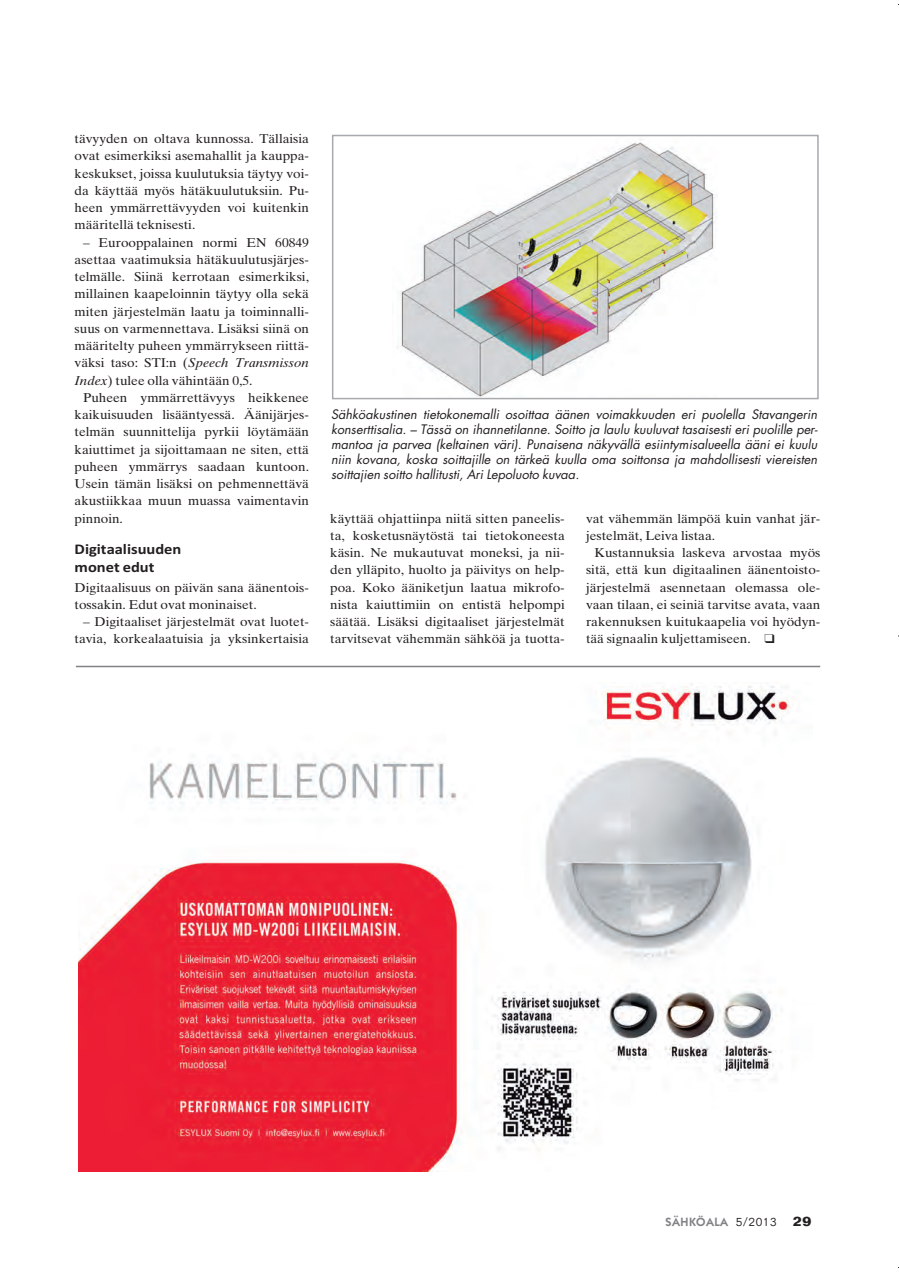
<style>
.page{position:relative;width:899px;height:1272px;background:#fff}
.page>*{position:absolute;margin:0;border:0;box-sizing:border-box;transform-origin:0 0}
.t1{font:700 14.85px/18px "Calibri";color:#231f20;scale:1.11 1}
.t2{font:12.9px/17.2px "Times Ten LT Std";color:#231f20;text-align:justify;scale:1.05 1}
.t3{font:italic 12.75px/15px "Futura Std";color:#231f20;text-align:justify}
.t4{font:600 12px "ITC Kabel Std";letter-spacing:.04em;color:#808285}
.s1{font-style:italic}
.s2{font-family:"Folio Std";font-weight:300;color:#231f20}
.s3{font-family:"Folio Std";font-weight:700;font-size:13.5px;color:#231f20}
</style>
<div class="page">
<img style="left:397px;top:139px;width:320px;height:257px">
<div style="left:332px;top:135px;width:487px;height:264px;border:2px solid #a8a9ad"></div>
<hr style="left:76px;top:666px;width:744px;height:1px;background:#808285">
<img style="left:78px;top:683px;width:716px;height:488px">
<p class="t2" style="left:75px;top:131px;width:225px">tävyyden on oltava kunnossa. Tällaisia ovat esimerkiksi asemahallit ja kauppa&shy;keskukset, joissa kuulutuksia täytyy voi&shy;da käyttää myös hätäkuulutuksiin. Pu&shy;heen ymmärrettävyyden voi kuitenkin määritellä teknisesti.</p>
<p class="t2" style="left:75px;top:235px;width:225px;text-indent:9px">– Eurooppalainen normi EN 60849 asettaa vaatimuksia hätäkuulutusjärjes&shy;telmälle. Siinä kerrotaan esimerkiksi, millainen kaapeloinnin täytyy olla sekä miten järjestelmän laatu ja toiminnalli&shy;suus on varmennettava. Lisäksi siinä on määritelty puheen ymmärrykseen riittä&shy;väksi taso: STI:n (<span class="s1">Speech Transmisson Index</span>) tulee olla vähintään 0,5.</p>
<p class="t2" style="left:75px;top:390px;width:225px;text-indent:9px">Puheen ymmärrettävyys heikkenee kaikuisuuden lisääntyessä. Äänijärjes&shy;telmän suunnittelija pyrkii löytämään kaiuttimet ja sijoittamaan ne siten, että puheen ymmärrys saadaan kuntoon.<br>Usein tämän lisäksi on pehmennettävä akustiikkaa muun muassa vaimentavin pinnoin.</p>
<p class="t1" style="left:75px;top:542px;width:98px">Digitaalisuuden monet edut</p>
<p class="t2" style="left:75px;top:580px;width:225px">Digitaalisuus on päivän sana äänentois&shy;tossakin. Edut ovat moninaiset.</p>
<p class="t2" style="left:75px;top:614px;width:225px;text-align:right">– Digitaaliset järjestelmät ovat luotet&shy;tavia, korkealaatuisia ja yksinkertaisia</p>
<p class="t3" style="left:331px;top:408px;width:488px">Sähköakustinen tietokonemalli osoittaa äänen voimakkuuden eri puolella Stavangerin konserttisalia. – Tässä on ihannetilanne. Soitto ja laulu kuuluvat tasaisesti eri puolille per&shy;mantoa ja parvea (keltainen väri). Punaisena näkyvällä esiintymisalueella ääni ei kuulu niin kovana, koska soittajille on tärkeä kuulla oma soittonsa ja mahdollisesti viereisten soittajien soitto hallitusti, Ari Lepoluoto kuvaa.</p>
<p class="t2" style="left:330px;top:511px;width:225px">käyttää ohjattiinpa niitä sitten paneelis&shy;ta, kosketusnäytöstä tai tietokoneesta käsin. Ne mukautuvat moneksi, ja nii&shy;den ylläpito, huolto ja päivitys on help&shy;poa. Koko ääniketjun laatua mikrofo&shy;nista kaiuttimiin on entistä helpompi säätää. Lisäksi digitaaliset järjestelmät tarvitsevat vähemmän sähköä ja tuotta-</p>
<p class="t2" style="left:586px;top:511px;width:225px">vat vähemmän lämpöä kuin vanhat jär&shy;jestelmät, Leiva listaa.</p>
<p class="t2" style="left:586px;top:545px;width:225px;text-indent:9px">Kustannuksia laskeva arvostaa myös sitä, että kun digitaalinen äänentoisto&shy;järjestelmä asennetaan olemassa ole&shy;vaan tilaan, ei seiniä tarvitse avata, vaan rakennuksen kuitukaapelia voi hyödyn&shy;tää signaalin kuljettamiseen. ❑</p>
<p class="t4" style="left:666px;top:1215px;width:147px">SÄHKÖALA <span class="s2">5/2013</span> <span class="s3">29</span></p>
</div>
